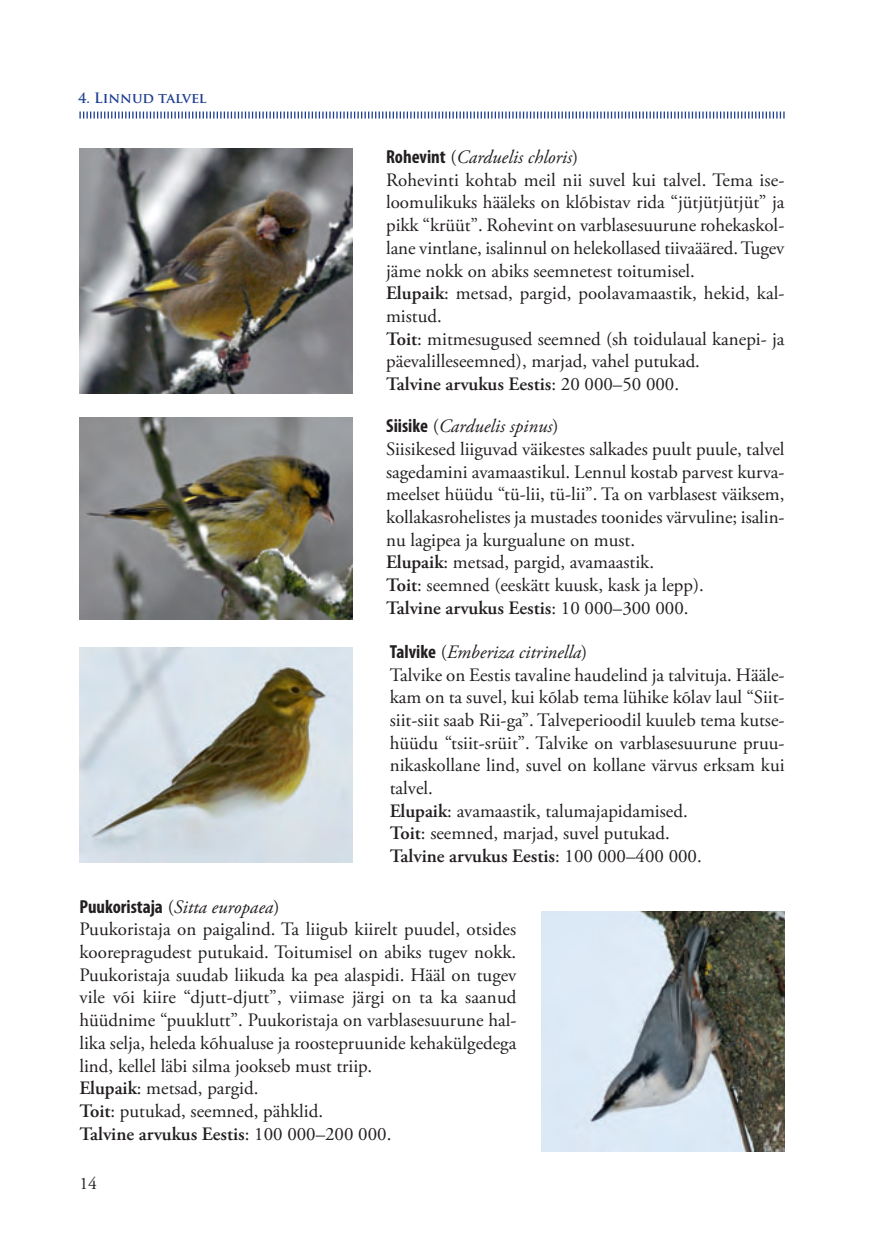
<style>
.page{position:relative;width:874px;height:1241px;background:#fff}
.page>*{position:absolute;margin:0;border:0;box-sizing:border-box;transform-origin:0 0}
.t1{font:18.9px/22.8px "Adobe Garamond Pro";color:#231f20}
.t2{font:17.5px "Adobe Garamond Pro";color:#231f20}
.t3{font:700 14px "Trajan Pro";color:#1e3f91}
.s1{font-family:"Myriad Pro";font-weight:700;font-stretch:condensed}
.s2{font-style:italic}
.s3{font-weight:600}
</style>
<div class="page">
<svg style="left:79px;top:111px;width:705px;height:8px"></svg>
<img style="left:79px;top:647px;width:273px;height:215px">
<img style="left:79px;top:149px;width:273px;height:244px">
<img style="left:79px;top:418px;width:273px;height:201px">
<img style="left:541px;top:911px;width:243px;height:240px">
<p class="t3" style="left:78px;top:89px;width:130px">4. Linnud talvel</p>
<p class="t1" style="left:386px;top:146px;width:400px"><span class="s1">Rohevint</span> (<span class="s2">Carduelis chloris</span>)<br>Rohevinti kohtab meil nii suvel kui talvel. Tema ise&shy;loomulikuks hääleks on klõbistav rida “jütjütjütjüt” ja pikk “krüüt”. Rohevint on varblasesuurune rohekaskol&shy;lane vintlane, isalinnul on helekollased tiivaääred. Tugev jäme nokk on abiks seemnetest toitumisel.<br><span class="s3">Elupaik</span>: metsad, pargid, poolavamaastik, hekid, kal&shy;mistud.<br><span class="s3">Toit</span>: mitmesugused seemned (sh toidulaual kanepi- ja päevalilleseemned), marjad, vahel putukad.<br><span class="s3">Talvine arvukus Eestis</span>: 20 000–50 000.</p>
<p class="t1" style="left:386px;top:415px;width:400px"><span class="s1">Siisike</span> (<span class="s2">Carduelis spinus</span>)<br>Siisikesed liiguvad väikestes salkades puult puule, talvel sagedamini avamaastikul. Lennul kostab parvest kurva&shy;meelset hüüdu “tü-lii, tü-lii”. Ta on varblasest väiksem, kollakasrohelistes ja mustades toonides värvuline; isalin&shy;nu lagipea ja kurgualune on must.<br><span class="s3">Elupaik</span>: metsad, pargid, avamaastik.<br><span class="s3">Toit</span>: seemned (eeskätt kuusk, kask ja lepp).<br><span class="s3">Talvine arvukus Eestis</span>: 10 000–300 000.</p>
<p class="t1" style="left:389px;top:641px;width:396px"><span class="s1">Talvike</span> (<span class="s2">Emberiza citrinella</span>)<br>Talvike on Eestis tavaline haudelind ja talvituja. Hääle&shy;kam on ta suvel, kui kõlab tema lühike kõlav laul “Siit&shy;siit-siit saab Rii-ga”. Talveperioodil kuuleb tema kutse&shy;hüüdu “tsiit-srüit”. Talvike on varblasesuurune pruu&shy;nikaskollane lind, suvel on kollane värvus erksam kui talvel.<br><span class="s3">Elupaik</span>: avamaastik, talumajapidamised.<br><span class="s3">Toit</span>: seemned, marjad, suvel putukad.<br><span class="s3">Talvine arvukus Eestis</span>: 100 000–400 000.</p>
<p class="t1" style="left:79px;top:895px;width:438px"><span class="s1">Puukoristaja</span> (<span class="s2">Sitta europaea</span>)<br>Puukoristaja on paigalind. Ta liigub kiirelt puudel, otsides koorepragudest putukaid. Toitumisel on abiks tugev nokk.<br>Puukoristaja suudab liikuda ka pea alaspidi. Hääl on tugev vile või kiire “djutt-djutt”, viimase järgi on ta ka saanud hüüdnime “puuklutt”. Puukoristaja on varblasesuurune hal&shy;lika selja, heleda kõhualuse ja roostepruunide kehakülgedega lind, kellel läbi silma jookseb must triip.<br><span class="s3">Elupaik</span>: metsad, pargid.<br><span class="s3">Toit</span>: putukad, seemned, pähklid.<br><span class="s3">Talvine arvukus Eestis</span>: 100 000–200 000.</p>
<p class="t2" style="left:79px;top:1172px;width:19px">14</p>
</div>
